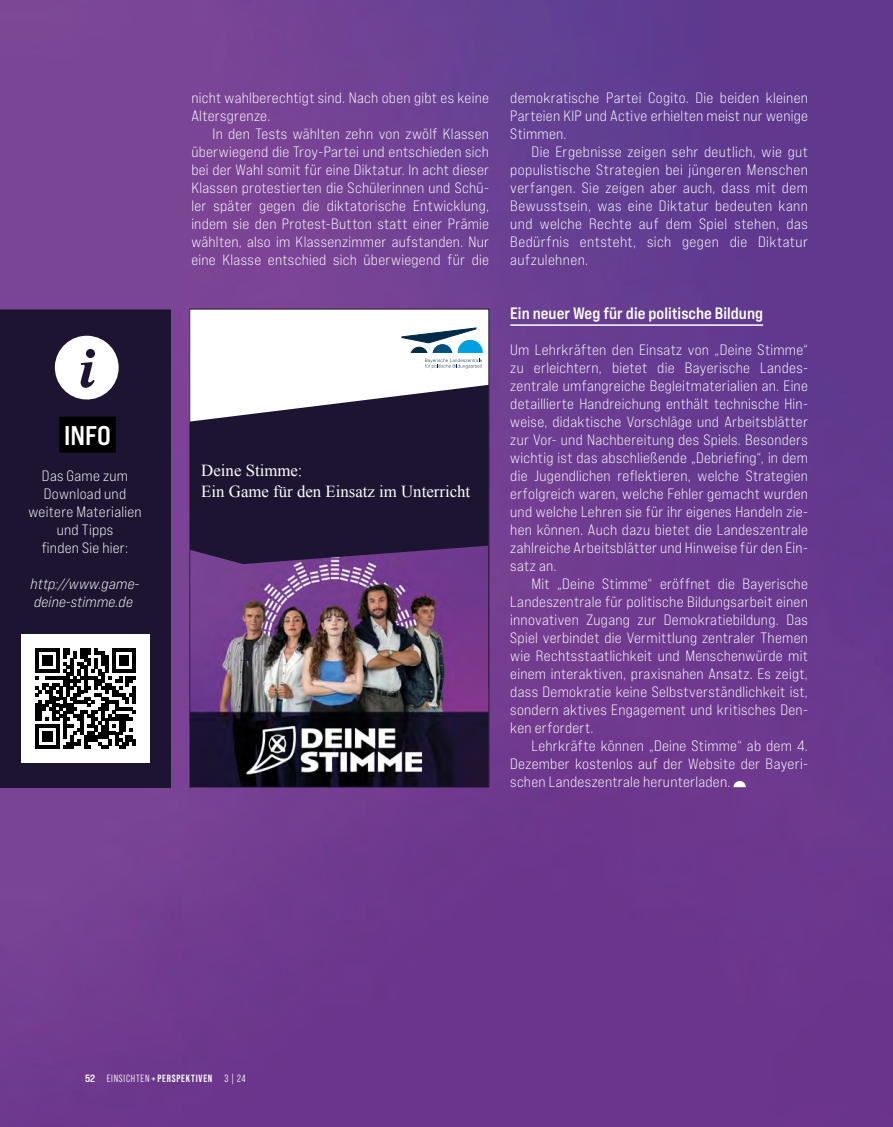
<style>
.page{position:relative;width:893px;height:1127px;background:#fff}
.page>*{position:absolute;margin:0;border:0;box-sizing:border-box;transform-origin:0 0}
.t1{font:27px "Bebas Neue Pro Exp Bd";color:#fff}
.t2{font:16.8px/20.1px "Times New Roman";color:#fff}
.t3{font:16.5px "Bebas Neue Pro Exp Bd";color:#fff}
.t4{font:15px/18px "Bebas Neue Pro Exp Bk";letter-spacing:.015em;color:#fff;text-align:justify}
.t5{font:15px/18px "Bebas Neue Pro Exp Bk It";letter-spacing:.02em;color:#fff}
.t6{font:10.5px "Bebas Neue Pro Middle";letter-spacing:.075em;color:#fff}
.s1{color:#000}
.s2{font-family:"Bebas Neue Pro Exp Bd"}
.s3{font-family:"Bebas Neue Pro";font-weight:700}
</style>
<div class="page">
<img style="left:0;top:0;width:893px;height:1127px">
<div style="left:190px;top:309px;width:299px;height:478px;background:#fff"></div>
<svg style="left:402px;top:328px;width:80px;height:25px"></svg>
<svg style="left:425px;top:359px;width:57px;height:9px"></svg>
<svg style="left:192px;top:385px;width:295px;height:160px;background:#362e49"></svg>
<img style="left:192px;top:545px;width:295px;height:240px">
<svg style="left:506px;top:309px;width:8px;height:3px"></svg>
<svg style="left:506px;top:783px;width:8px;height:8px"></svg>
<div style="left:190px;top:309px;width:299px;height:478px;border:1px solid #1d1432"></div>
<div style="left:0;top:309px;width:170px;height:478px;background:#1d1432"></div>
<svg style="left:81px;top:362px;width:14px;height:26px"></svg>
<div style="left:86px;top:349px;width:9px;height:9px;background:#1d1432;border-radius:50%"></div>
<div style="left:59px;top:417px;width:57px;height:36px;background:#000"></div>
<div style="left:21px;top:634px;width:129px;height:129px;background:#fff"></div>
<svg style="left:35px;top:648px;width:101px;height:101px"></svg>
<hr style="left:510px;top:324px;width:253px;height:2px;background:#fff">
<svg style="left:733px;top:781px;width:13px;height:6px"></svg>
<h1 class="t1" style="left:64px;top:419px;width:48px">INFO</h1>
<p class="t4" style="left:28px;top:467px;width:115px;text-align:center">Das Game zum<br>Download und weitere Materialien und Tipps<br>finden Sie hier:</p>
<p class="t5" style="left:31px;top:575px;width:110px">http://www.game&shy;deine-stimme.de<span class="s1">.</span></p>
<p class="t4" style="left:191px;top:89px;width:299px">nicht wahlberechtigt sind. Nach oben gibt es keine<br>Altersgrenze.</p>
<p class="t4" style="left:191px;top:125px;width:299px;text-indent:21px">In den Tests wählten zehn von zwölf Klassen überwiegend die Troy-Partei und entschieden sich bei der Wahl somit für eine Diktatur. In acht dieser Klassen protestierten die Schülerinnen und Schü&shy;ler später gegen die diktatorische Entwicklung, indem sie den Protest-Button statt einer Prämie wählten, also im Klassenzimmer aufstanden. Nur eine Klasse entschied sich überwiegend für die</p>
<p class="t2" style="left:201px;top:460px;width:270px">Deine Stimme:<br>Ein Game für den Einsatz im Unterricht</p>
<p class="t4" style="left:510px;top:89px;width:299px">demokratische Partei Cogito. Die beiden kleinen Parteien KIP und Active erhielten meist nur wenige Stimmen.</p>
<p class="t4" style="left:510px;top:143px;width:299px;text-indent:21px">Die Ergebnisse zeigen sehr deutlich, wie gut populistische Strategien bei jüngeren Menschen verfangen. Sie zeigen aber auch, dass mit dem Bewusstsein, was eine Diktatur bedeuten kann und welche Rechte auf dem Spiel stehen, das Bedürfnis entsteht, sich gegen die Diktatur aufzulehnen.</p>
<p class="t3" style="left:510px;top:303px;width:254px">Ein neuer Weg für die politische Bildung</p>
<p class="t4" style="left:510px;top:341px;width:299px">Um Lehrkräften den Einsatz von „Deine Stimme“ zu erleichtern, bietet die Bayerische Landes&shy;zentrale umfangreiche Begleitmaterialien an. Eine detaillierte Handreichung enthält technische Hin&shy;weise, didaktische Vorschläge und Arbeitsblätter zur Vor- und Nachbereitung des Spiels. Besonders wichtig ist das abschließende „Debriefing“, in dem die Jugendlichen reflektieren, welche Strategien erfolgreich waren, welche Fehler gemacht wurden und welche Lehren sie für ihr eigenes Handeln zie&shy;hen können. Auch dazu bietet die Landeszentrale zahlreiche Arbeitsblätter und Hinweise für den Ein&shy;satz an.</p>
<p class="t4" style="left:510px;top:575px;width:299px;text-indent:21px">Mit „Deine Stimme“ eröffnet die Bayerische Landeszentrale für politische Bildungsarbeit einen innovativen Zugang zur Demokratiebildung. Das Spiel verbindet die Vermittlung zentraler Themen wie Rechtsstaatlichkeit und Menschenwürde mit einem interaktiven, praxisnahen Ansatz. Es zeigt, dass Demokratie keine Selbstverständlichkeit ist, sondern aktives Engagement und kritisches Den&shy;ken erfordert.</p>
<p class="t4" style="left:510px;top:737px;width:299px;text-indent:21px">Lehrkräfte können „Deine Stimme“ ab dem 4.<br>Dezember kostenlos auf der Website der Bayeri&shy;schen Landeszentrale herunterladen.</p>
<p class="t6" style="left:85px;top:1072px;width:162px"><span class="s2">52</span> EINSICHTEN<span class="s3">+PERSPEKTIVEN</span> 3 | 24</p>
</div>
